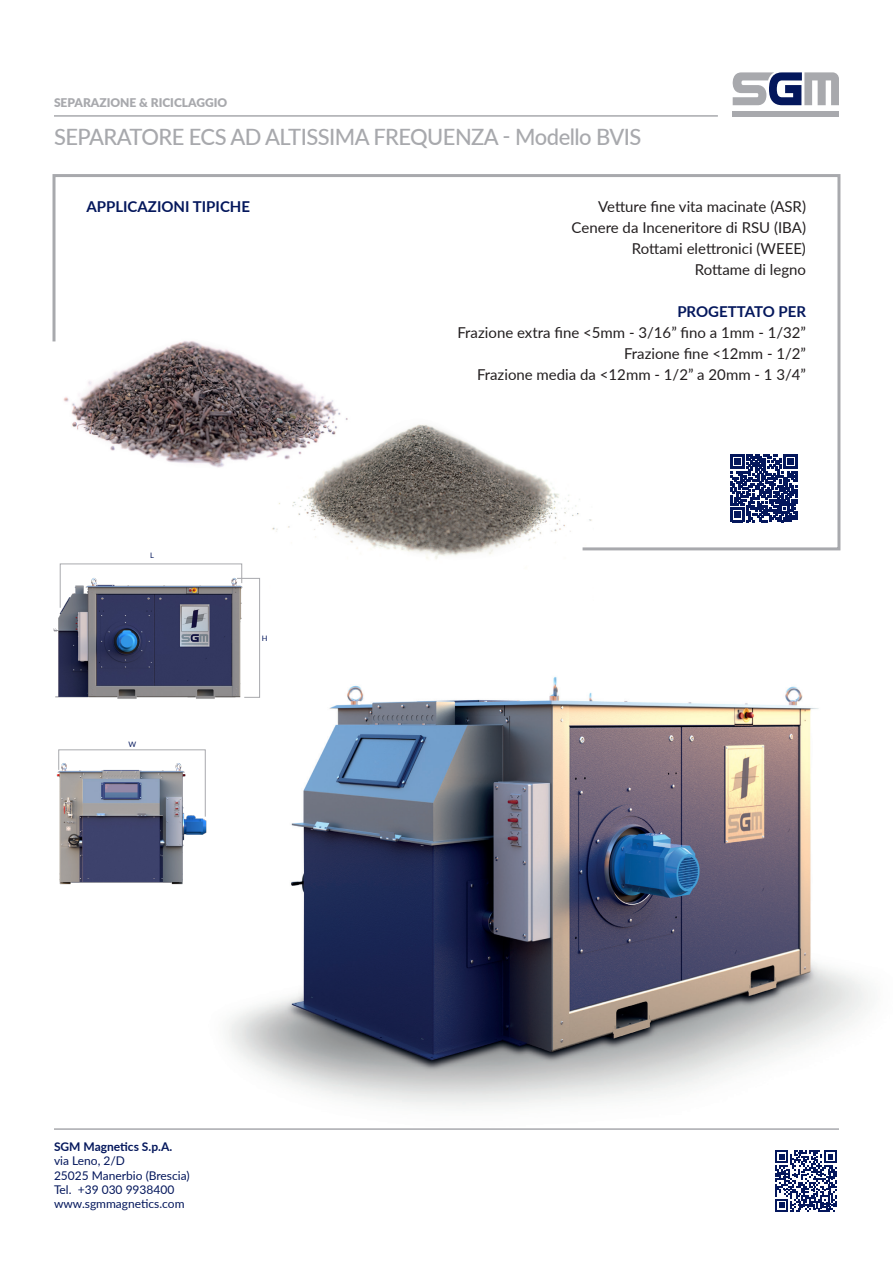
<style>
.page{position:relative;width:893px;height:1263px;background:#fff}
.page>*{position:absolute;margin:0;border:0;box-sizing:border-box;transform-origin:0 0}
.t1{font:500 22.5px "Lato";letter-spacing:-.025em;color:#a8a9ad}
.t2{font:15px/21px "Lato";color:#231f20;text-align:right}
.t3{font:700 15px "Lato";color:#04175c}
.t4{font:12px/14.4px "Lato";color:#04175c}
.t5{font:900 12px "Lato";color:#a8a9ad}
.t6{font:700 12px "Lato";color:#04175c}
.t7{font:7.5px "Lato";color:#04175c}
</style>
<div class="page">
<img style="left:228px;top:677px;width:640px;height:430px">
<div style="left:733px;top:111px;width:106px;height:6px;background:#a8a9ad"></div>
<svg style="left:733px;top:72px;width:106px;height:33px"></svg>
<svg style="left:52px;top:174px;width:789px;height:378px"></svg>
<hr style="left:54px;top:1128px;width:785px;height:2px;background:#a8a9ad">
<svg style="left:775px;top:1150px;width:62px;height:62px"></svg>
<hr style="left:54px;top:115px;width:664px;height:2px;background:#a8a9ad">
<img style="left:56px;top:772px;width:151px;height:113px">
<svg style="left:58px;top:749px;width:148px;height:68px"></svg>
<img style="left:53px;top:617px;width:203px;height:102px">
<svg style="left:59px;top:563px;width:201px;height:135px"></svg>
<p class="t5" style="left:54px;top:94px;width:175px">SEPARAZIONE &amp; RICICLAGGIO</p>
<h1 class="t1" style="left:54px;top:120px;width:589px">SEPARATORE ECS AD ALTISSIMA FREQUENZA - Modello BVIS</h1>
<p class="t3" style="left:86px;top:196px;width:165px">APPLICAZIONI TIPICHE</p>
<p class="t7" style="left:150px;top:549px;width:5px">L</p>
<p class="t7" style="left:128px;top:739px;width:9px">W</p>
<p class="t7" style="left:262px;top:633px;width:7px">H</p>
<p class="t6" style="left:54px;top:1137px;width:120px">SGM Magnetics S.p.A.</p>
<p class="t4" style="left:54px;top:1153px;width:137px">via Leno, 2/D<br>25025 Manerbio (Brescia)<br>Tel. +39 030 9938400 www.sgmmagnetics.com</p>
<p class="t2" style="left:572px;top:196px;width:236px">Vetture fine vita macinate (ASR)<br>Cenere da Inceneritore di RSU (IBA)<br>Rottami elettronici (WEEE)<br>Rottame di legno</p>
<p class="t3" style="left:677px;top:301px;width:130px">PROGETTATO PER</p>
<p class="t2" style="left:457px;top:322px;width:350px">Frazione extra fine &lt;5mm - 3/16” fino a 1mm - 1/32”<br>Frazione fine &lt;12mm - 1/2”<br>Frazione media da &lt;12mm - 1/2” a 20mm - 1 3/4”</p>
</div>
